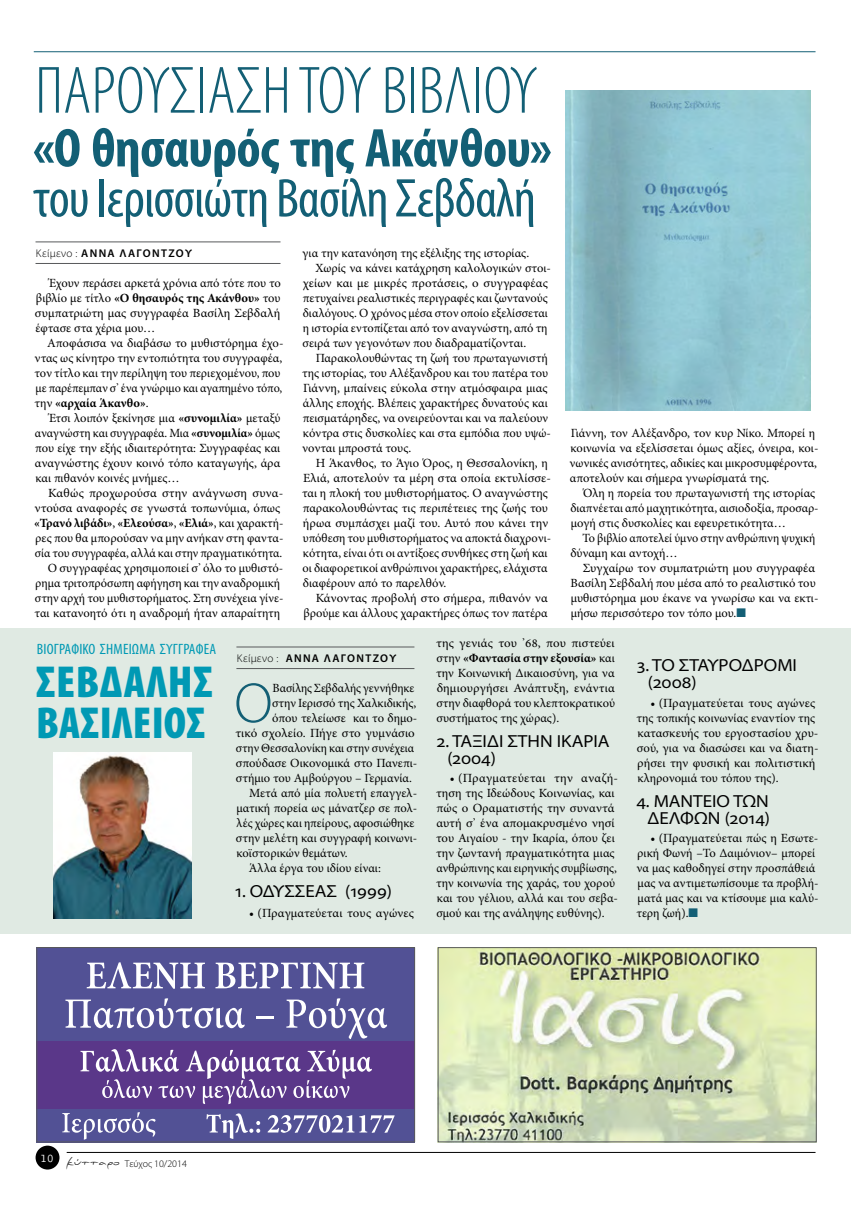
<style>
.page{position:relative;width:851px;height:1205px;background:#fff}
.page>*{position:absolute;margin:0;border:0;box-sizing:border-box;transform-origin:0 0}
.t1{font:300 condensed 67.5px "Myriad Pro";color:#135f75}
.t2{font:300 57px "Myriad Pro";color:#135f75}
.t3{font:condensed 55px "Myriad Pro";letter-spacing:-.015em;color:#135f75}
.t4{font:700 condensed 55px "Myriad Pro";letter-spacing:-.015em;color:#135f75}
.t5{font:900 condensed 45px/41.2px "Myriad Pro";letter-spacing:.01em;color:#0099b4}
.t6{font:semi-expanded 17.5px/17.5px "Myriad Pro";color:#000}
.t7{font:condensed 15px "Myriad Pro";letter-spacing:.01em;color:#0099b4}
.t8{font:12.5px/15px "Minion Pro";color:#000}
.t9{font:300 11.75px "Bell Gothic Std";color:#fff}
.t10{font:300 11.25px "Myriad Pro";letter-spacing:.025em;color:#000}
.t11{font:600 11.25px "Myriad Pro";letter-spacing:.11em;color:#000}
.t12{font:300 10px "Myriad Pro";color:#000}
.s1{font-weight:600}
.s2{font-weight:700}
.s3{color:#135f75}
.s4{font-family:"PF Scandal Pro";font-weight:400;font-size:11.25px}
</style>
<div class="page">
<div style="left:0;top:629px;width:850px;height:305px;background:#e0eae3"></div>
<img style="left:440px;top:949px;width:374px;height:191px">
<div style="left:438px;top:947px;width:378px;height:195px;border:1px solid #58595b"></div>
<div style="left:36px;top:947px;width:379px;height:195px;background:#525195"></div>
<div style="left:36px;top:1041px;width:379px;height:68px;background:#5a3789"></div>
<svg style="left:87px;top:962px;width:118px;height:26px"></svg>
<svg style="left:215px;top:962px;width:149px;height:26px"></svg>
<svg style="left:62px;top:1112px;width:93px;height:27px"></svg>
<svg style="left:80px;top:1049px;width:292px;height:55px"></svg>
<svg style="left:65px;top:998px;width:180px;height:30px"></svg>
<hr style="left:256px;top:1016px;width:18px;height:3px;background:#fff">
<svg style="left:286px;top:998px;width:101px;height:41px"></svg>
<svg style="left:206px;top:1113px;width:54px;height:26px"></svg>
<svg style="left:267px;top:1115px;width:127px;height:18px"></svg>
<div style="left:36px;top:947px;width:379px;height:195px;border:1px solid #58595b"></div>
<img style="left:53px;top:752px;width:138px;height:166px">
<img style="left:565px;top:90px;width:245px;height:321px">
<hr style="left:236px;top:647px;width:178px;height:1px;background:#58595b">
<hr style="left:236px;top:668px;width:178px;height:1px;background:#58595b">
<hr style="left:36px;top:242px;width:244px;height:1px;background:#58595b">
<hr style="left:36px;top:263px;width:244px;height:1px;background:#58595b">
<hr style="left:67px;top:1152px;width:748px;height:1px;background:#000">
<div style="left:36px;top:1145px;width:23px;height:24px;background:#000;border-radius:50%"></div>
<hr style="left:34px;top:51px;width:781px;height:1px;background:#135f75">
<h1 class="t1" style="left:35px;top:54px;width:503px">ΠΑΡΟΥΣΙΑΣΗ ΤΟΥ ΒΙΒΛΙΟΥ</h1>
<h3 class="t4" style="left:33px;top:114px;width:520px">«Ο θησαυρός της Ακάνθου»</h3>
<h3 class="t3" style="left:33px;top:165px;width:504px">του Ιερισσιώτη Βασίλη Σεβδαλή</h3>
<p class="t10" style="left:36px;top:247px;width:55px">Κείμενο : <span class="s1">Άνν</span></p>
<p class="t11" style="left:108px;top:246px;width:45px">α Λαγόντ</p>
<p class="t11" style="left:168px;top:246px;width:25px">ζου</p>
<p class="t8" style="left:35px;top:276px;width:247px;text-align:justify;text-indent:14px">Έχουν περάσει αρκετά χρόνια από τότε που το βιβλίο με τίτλο <span class="s2">«Ο θησαυρός της Ακάνθου»</span> του συμπατριώτη μας συγγραφέα Βασίλη Σεβδαλή έφτασε στα χέρια μου…</p>
<p class="t8" style="left:35px;top:336px;width:250px;text-indent:13px">Αποφάσισα να διαβάσω το μυθιστόρημα έχο&shy;ντας ως κίνητρο την εντοπιότητα του συγγραφέα, τον τίτλο και την περίληψη του περιεχομένου, που με παρέπεμπαν σ’ ένα γνώριμο και αγαπημένο τόπο, την <span class="s2">«αρχαία Άκανθο»</span>.</p>
<p class="t8" style="left:35px;top:411px;width:247px;text-align:justify;text-indent:14px">Έτσι λοιπόν ξεκίνησε μια <span class="s2">«συνομιλία»</span> μεταξύ αναγνώστη και συγγραφέα. Μια <span class="s2">«συνομιλία»</span> όμως που είχε την εξής ιδιαιτερότητα: Συγγραφέας και αναγνώστης έχουν κοινό τόπο καταγωγής, άρα και πιθανόν κοινές μνήμες…</p>
<p class="t8" style="left:34px;top:486px;width:251px;text-align:right">Καθώς προχωρούσα στην ανάγνωση συνα&shy;ντούσα αναφορές σε γνωστά τοπωνύμια, όπως <span class="s2">«Τρανό λιβάδι»</span>, <span class="s2">«Ελεούσα»</span>, <span class="s2">«Ελιά»</span>, και χαρακτή&shy;ρες που θα μπορούσαν να μην ανήκαν στη φαντα&shy;σία του συγγραφέα, αλλά και στην πραγματικότητα.<br>Ο συγγραφέας χρησιμοποιεί σ’ όλο το μυθιστό&shy;ρημα τριτοπρόσωπη αφήγηση και την αναδρομική στην αρχή του μυθιστορήματος. Στη συνέχεια γίνε&shy;ται κατανοητό ότι η αναδρομή ήταν απαραίτητη</p>
<p class="t8" style="left:302px;top:246px;width:228px">για την κατανόηση της εξέλιξης της ιστορίας.</p>
<p class="t8" style="left:315px;top:261px;width:237px">Χωρίς να κάνει κατάχρηση καλολογικών στοι-</p>
<p class="t8" style="left:303px;top:276px;width:246px">χείων και με μικρές προτάσεις, ο συγγραφέας</p>
<p class="t8" style="left:302px;top:291px;width:247px">πετυχαίνει ρεαλιστικές περιγραφές και ζωντανούς</p>
<p class="t8" style="left:303px;top:306px;width:246px">διαλόγους. Ο χρόνος μέσα στον οποίο εξελίσσεται</p>
<p class="t8" style="left:303px;top:321px;width:246px">η ιστορία εντοπίζεται από τον αναγνώστη, από τη</p>
<p class="t8" style="left:302px;top:336px;width:225px">σειρά των γεγονότων που διαδραματίζονται.</p>
<p class="t8" style="left:316px;top:351px;width:233px">Παρακολουθώντας τη ζωή του πρωταγωνιστή</p>
<p class="t8" style="left:302px;top:366px;width:247px">της ιστορίας, του Αλέξανδρου και του πατέρα του</p>
<p class="t8" style="left:303px;top:381px;width:246px">Γιάννη, μπαίνεις εύκολα στην ατμόσφαιρα μιας</p>
<p class="t8" style="left:302px;top:396px;width:247px">άλλης εποχής. Βλέπεις χαρακτήρες δυνατούς και</p>
<p class="t8" style="left:303px;top:411px;width:247px">πεισματάρηδες, να ονειρεύονται και να παλεύουν</p>
<p class="t8" style="left:303px;top:426px;width:249px">κόντρα στις δυσκολίες και στα εμπόδια που υψώ-</p>
<p class="t8" style="left:302px;top:441px;width:111px">νονται μπροστά τους.</p>
<p class="t8" style="left:315px;top:456px;width:233px">Η Άκανθος, το Άγιο Όρος, η Θεσσαλονίκη, η</p>
<p class="t8" style="left:303px;top:471px;width:249px">Ελιά, αποτελούν τα μέρη στα οποία εκτυλίσσε-</p>
<p class="t8" style="left:302px;top:486px;width:247px">ται η πλοκή του μυθιστορήματος. Ο αναγνώστης</p>
<p class="t8" style="left:302px;top:501px;width:247px">παρακολουθώντας τις περιπέτειες της ζωής του</p>
<p class="t8" style="left:303px;top:516px;width:247px">ήρωα συμπάσχει μαζί του. Αυτό που κάνει την</p>
<p class="t8" style="left:303px;top:531px;width:250px">υπόθεση του μυθιστορήματος να αποκτά διαχρονι-</p>
<p class="t8" style="left:303px;top:546px;width:246px">κότητα, είναι ότι οι αντίξοες συνθήκες στη ζωή και</p>
<p class="t8" style="left:302px;top:561px;width:246px">οι διαφορετικοί ανθρώπινοι χαρακτήρες, ελάχιστα</p>
<p class="t8" style="left:303px;top:576px;width:145px">διαφέρουν από το παρελθόν.</p>
<p class="t8" style="left:315px;top:591px;width:234px">Κάνοντας προβολή στο σήμερα, πιθανόν να</p>
<p class="t8" style="left:303px;top:606px;width:246px">βρούμε και άλλους χαρακτήρες όπως τον πατέρα</p>
<p class="t8" style="left:569px;top:426px;width:250px">Γιάννη, τον Αλέξανδρο, τον κυρ Νίκο. Μπορεί η κοινωνία να εξελίσσεται όμως αξίες, όνειρα, κοι&shy;νωνικές ανισότητες, αδικίες και μικροσυμφέροντα, αποτελούν και σήμερα γνωρίσματά της.</p>
<p class="t8" style="left:570px;top:486px;width:250px;text-indent:13px">Όλη η πορεία του πρωταγωνιστή της ιστορίας διαπνέεται από μαχητικότητα, αισιοδοξία, προσαρ&shy;μογή στις δυσκολίες και εφευρετικότητα…</p>
<p class="t8" style="left:570px;top:531px;width:246px;text-indent:12px">Το βιβλίο αποτελεί ύμνο στην ανθρώπινη ψυχική δύναμη και αντοχή…</p>
<p class="t8" style="left:570px;top:561px;width:249px;text-indent:12px">Συγχαίρω τον συμπατριώτη μου συγγραφέα Βασίλη Σεβδαλή που μέσα από το ρεαλιστικό του μυθιστόρημα μου έκανε να γνωρίσω και να εκτι&shy;μήσω περισσότερο τον τόπο μου.<span class="s3">■</span></p>
<p class="t7" style="left:37px;top:640px;width:181px">Βιογραφικό σημείωμα συγγραφέα</p>
<h3 class="t5" style="left:36px;top:662px;width:176px">Σεβδαλής<br>Βασίλειος</h3>
<p class="t10" style="left:237px;top:652px;width:58px">Κείμενο : <span class="s1">Άνν</span></p>
<p class="t11" style="left:312px;top:651px;width:45px">α Λαγόντ</p>
<p class="t11" style="left:372px;top:651px;width:25px">ζου</p>
<h2 class="t2" style="left:234px;top:672px;width:40px">Ο</h2>
<p class="t8" style="left:272px;top:681px;width:143px">Βασίλης Σεβδαλής γεννήθηκε</p>
<p class="t8" style="left:272px;top:696px;width:146px">στην Ιερισσό της Χαλκιδικής,</p>
<p class="t8" style="left:272px;top:711px;width:147px">όπου τελείωσε και το δημο-</p>
<p class="t8" style="left:235px;top:726px;width:181px">τικό σχολείο. Πήγε στο γυμνάσιο</p>
<p class="t8" style="left:236px;top:741px;width:180px">στην Θεσσαλονίκη και στην συνέχεια</p>
<p class="t8" style="left:236px;top:756px;width:183px">σπούδασε Οικονομικά στο Πανεπι-</p>
<p class="t8" style="left:236px;top:771px;width:177px">στήμιο του Αμβούργου – Γερμανία.</p>
<p class="t8" style="left:249px;top:786px;width:170px">Μετά από μία πολυετή επαγγελ-</p>
<p class="t8" style="left:236px;top:801px;width:182px">ματική πορεία ως μάνατζερ σε πολ-</p>
<p class="t8" style="left:236px;top:816px;width:179px">λές χώρες και ηπείρους, αφοσιώθηκε</p>
<p class="t8" style="left:236px;top:831px;width:183px">στην μελέτη και συγγραφή κοινωνι-</p>
<p class="t8" style="left:236px;top:846px;width:113px">κοϊστορικών θεμάτων.</p>
<p class="t8" style="left:249px;top:861px;width:134px">Άλλα έργα του ιδίου είναι:</p>
<h3 class="t6" style="left:235px;top:882px;width:158px">1. ΟΔΥΣΣΕΑΣ (1999)</h3>
<p class="t8" style="left:249px;top:906px;width:166px">• (Πραγματεύεται τους αγώνες</p>
<p class="t8" style="left:436px;top:636px;width:180px;text-align:justify">της γενιάς του ’68, που πιστεύει στην <span class="s2">«Φαντασία στην εξουσία»</span> και την Κοινωνική Δικαιοσύνη, για να δημιουργήσει Ανάπτυξη, ενάντια στην διαφθορά του κλεπτοκρατικού συστήματος της χώρας).</p>
<h3 class="t6" style="left:447px;top:732px;width:164px;text-indent:-10px">2. ΤΑΞΙΔΙ ΣΤΗΝ ΙΚΑΡΙΑ (2004)</h3>
<p class="t8" style="left:436px;top:771px;width:183px;text-indent:14px">• (Πραγματεύεται την αναζή&shy;τηση της Ιδεώδους Κοινωνίας, και πώς ο Οραματιστής την συναντά αυτή σ’ ένα απομακρυσμένο νησί του Αιγαίου - την Ικαρία, όπου ζει την ζωντανή πραγματικότητα μιας ανθρώπινης και ειρηνικής συμβίωσης, την κοινωνία της χαράς, του χορού και του γέλιου, αλλά και του σεβα&shy;σμού και της ανάληψης ευθύνης).</p>
<h3 class="t6" style="left:647px;top:656px;width:151px;text-indent:-11px">3. ΤΟ ΣΤΑΥΡΟΔΡΟΜΙ (2008)</h3>
<p class="t8" style="left:636px;top:696px;width:183px;text-indent:14px">• (Πραγματεύεται τους αγώνες της τοπικής κοινωνίας εναντίον της κατασκευής του εργοστασίου χρυ&shy;σού, για να διασώσει και να διατη&shy;ρήσει την φυσική και πολιτιστική κληρονομιά του τόπου της).</p>
<h3 class="t6" style="left:636px;top:792px;width:135px;text-align:right">4. ΜΑΝΤΕΙΟ ΤΩΝ<br>ΔΕΛΦΩΝ (2014)</h3>
<p class="t8" style="left:636px;top:831px;width:183px;text-indent:14px">• (Πραγματεύεται πώς η Εσωτε&shy;ρική Φωνή –Το Δαιμόνιον– μπορεί να μας καθοδηγεί στην προσπάθειά μας να αντιμετωπίσουμε τα προβλή&shy;ματά μας και να κτίσουμε μια καλύ&shy;τερη ζωή).<span class="s3">■</span></p>
<p class="t9" style="left:41px;top:1152px;width:14px">10</p>
<p class="t12" style="left:66px;top:1157px;width:122px"><span class="s4">κύτταρο</span> Τεύχος 10/2014</p>
</div>
